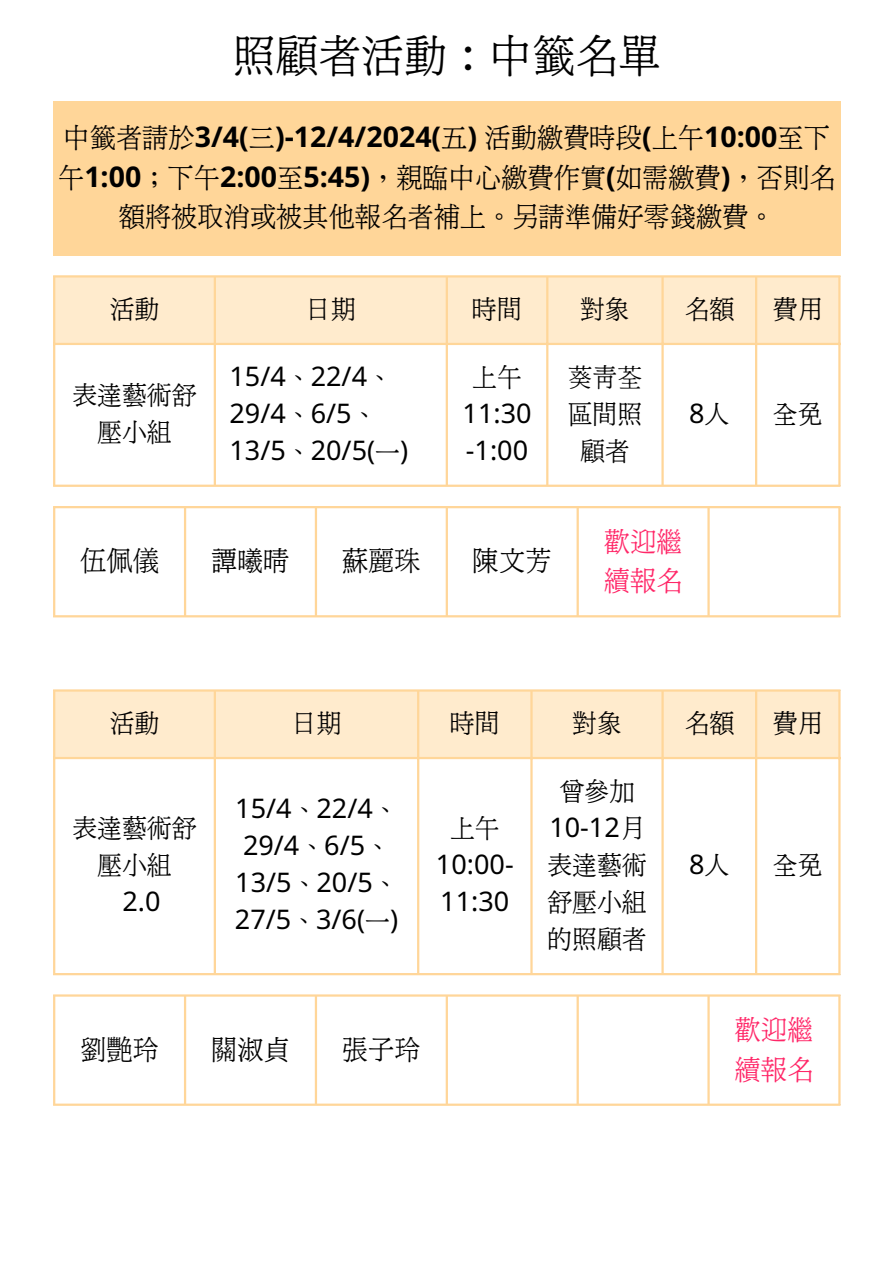
<style>
.page{position:relative;width:894px;height:1264px;background:#fff}
.page>*{position:absolute;margin:0;border:0;box-sizing:border-box;transform-origin:0 0}
.t1{font:46.5px "cw Te X Ming";color:#000}
.t2{font:28.5px/39.3px "cw Te X Ming";color:#000;text-align:center}
.t3{font:28.5px/39.3px "cw Te X Ming";color:#ff2768}
.t4{font:27px/37.2px "Noto Sans";color:#000;text-align:center}
.t5{font:27px/37.2px "cw Te X Ming";color:#000;text-align:center}
.s1{font-family:"Noto Sans";font-weight:700}
.s2{font-family:"cw Te X Ming"}
.s3{font-family:"Noto Sans"}
</style>
<div class="page">
<div style="left:53px;top:101px;width:787px;height:155px;background:#ffd699"></div>
<hr style="left:53px;top:508px;width:2px;height:107px;background:#ffd699">
<hr style="left:184px;top:508px;width:2px;height:107px;background:#ffd699">
<hr style="left:315px;top:508px;width:2px;height:107px;background:#ffd699">
<hr style="left:445px;top:508px;width:3px;height:107px;background:#ffd699">
<hr style="left:576px;top:508px;width:2px;height:107px;background:#ffd699">
<hr style="left:707px;top:508px;width:2px;height:107px;background:#ffd699">
<hr style="left:838px;top:508px;width:2px;height:107px;background:#ffd699">
<hr style="left:53px;top:506px;width:787px;height:2px;background:#ffd699">
<hr style="left:53px;top:615px;width:787px;height:2px;background:#ffd699">
<hr style="left:53px;top:996px;width:2px;height:107px;background:#ffd699">
<hr style="left:184px;top:996px;width:2px;height:107px;background:#ffd699">
<hr style="left:315px;top:996px;width:2px;height:107px;background:#ffd699">
<hr style="left:445px;top:996px;width:3px;height:107px;background:#ffd699">
<hr style="left:576px;top:996px;width:2px;height:107px;background:#ffd699">
<hr style="left:707px;top:996px;width:2px;height:107px;background:#ffd699">
<hr style="left:838px;top:996px;width:2px;height:107px;background:#ffd699">
<hr style="left:53px;top:994px;width:787px;height:2px;background:#ffd699">
<hr style="left:53px;top:1103px;width:787px;height:2px;background:#ffd699">
<div style="left:55px;top:277px;width:783px;height:66px;background:#ffebcd"></div>
<hr style="left:53px;top:277px;width:2px;height:207px;background:#ffd699">
<hr style="left:214px;top:277px;width:2px;height:207px;background:#ffd699">
<hr style="left:445px;top:277px;width:3px;height:207px;background:#ffd699">
<hr style="left:546px;top:277px;width:2px;height:207px;background:#ffd699">
<hr style="left:661px;top:277px;width:2px;height:207px;background:#ffd699">
<hr style="left:754px;top:277px;width:3px;height:207px;background:#ffd699">
<hr style="left:838px;top:277px;width:2px;height:207px;background:#ffd699">
<hr style="left:53px;top:275px;width:787px;height:2px;background:#ffd699">
<hr style="left:53px;top:343px;width:787px;height:2px;background:#ffd699">
<hr style="left:53px;top:484px;width:787px;height:3px;background:#ffd699">
<div style="left:55px;top:691px;width:783px;height:66px;background:#ffebcd"></div>
<hr style="left:53px;top:691px;width:2px;height:282px;background:#ffd699">
<hr style="left:214px;top:691px;width:2px;height:282px;background:#ffd699">
<hr style="left:417px;top:691px;width:2px;height:282px;background:#ffd699">
<hr style="left:530px;top:691px;width:2px;height:282px;background:#ffd699">
<hr style="left:661px;top:691px;width:2px;height:282px;background:#ffd699">
<hr style="left:754px;top:691px;width:3px;height:282px;background:#ffd699">
<hr style="left:838px;top:691px;width:2px;height:282px;background:#ffd699">
<hr style="left:53px;top:689px;width:787px;height:2px;background:#ffd699">
<hr style="left:53px;top:757px;width:787px;height:2px;background:#ffd699">
<hr style="left:53px;top:973px;width:787px;height:2px;background:#ffd699">
<h1 class="t1" style="left:233px;top:34px;width:429px">照顧者活動：中籤名單</h1>
<p class="t2" style="left:58px;top:119px;width:778px">中籤者請於<span class="s1">3/4(</span>三<span class="s1">)-12/4/2024(</span>五<span class="s1">)</span> 活動繳費時段<span class="s1">(</span>上午<span class="s1">10:00</span>至下午<span class="s1">1:00</span>；下午<span class="s1">2:00</span>至<span class="s1">5:45)</span>，親臨中心繳費作實<span class="s1">(</span>如需繳費<span class="s1">)</span>，否則名額將被取消或被其他報名者補上。另請準備好零錢繳費。</p>
<p class="t5" style="left:110px;top:291px;width:51px">活動</p>
<p class="t5" style="left:306px;top:291px;width:51px">日期</p>
<p class="t5" style="left:472px;top:291px;width:51px">時間</p>
<p class="t5" style="left:580px;top:291px;width:51px">對象</p>
<p class="t5" style="left:684px;top:291px;width:51px">名額</p>
<p class="t5" style="left:772px;top:291px;width:51px">費用</p>
<p class="t5" style="left:72px;top:376px;width:126px">表達藝術舒壓小組</p>
<p class="t4" style="left:229px;top:356px;width:180px;text-align:left">15/4<span class="s2">、</span>22/4<span class="s2">、<br></span>29/4<span class="s2">、</span>6/5<span class="s2">、<br></span>13/5<span class="s2">、</span>20/5(<span class="s2">一</span>)</p>
<p class="t4" style="left:462px;top:356px;width:70px"><span class="s2">上午<br></span>11:30 -1:00</p>
<p class="t5" style="left:567px;top:358px;width:76px">葵青荃區間照顧者</p>
<p class="t4" style="left:689px;top:393px;width:42px">8<span class="s2">人</span></p>
<p class="t5" style="left:772px;top:396px;width:51px">全免</p>
<p class="t2" style="left:80px;top:541px;width:80px">伍佩儀</p>
<p class="t2" style="left:211px;top:541px;width:80px">譚曦晴</p>
<p class="t2" style="left:342px;top:541px;width:80px">蘇麗珠</p>
<p class="t2" style="left:473px;top:541px;width:80px">陳文芳</p>
<p class="t3" style="left:603px;top:522px;width:80px">歡迎繼續報名</p>
<p class="t5" style="left:110px;top:705px;width:51px">活動</p>
<p class="t5" style="left:291px;top:705px;width:51px">日期</p>
<p class="t5" style="left:450px;top:705px;width:51px">時間</p>
<p class="t5" style="left:572px;top:705px;width:51px">對象</p>
<p class="t5" style="left:684px;top:705px;width:51px">名額</p>
<p class="t5" style="left:772px;top:705px;width:51px">費用</p>
<p class="t5" style="left:72px;top:809px;width:126px">表達藝術舒壓小組</p>
<p class="t4" style="left:122px;top:882px;width:40px">2.0</p>
<p class="t4" style="left:235px;top:788px;width:165px">15/4<span class="s2">、</span>22/4<span class="s2">、<br></span>29/4<span class="s2">、</span>6/5<span class="s2">、<br></span>13/5<span class="s2">、</span>20/5<span class="s2">、<br></span>27/5<span class="s2">、</span>3/6(<span class="s2">一</span>)</p>
<p class="t4" style="left:436px;top:807px;width:79px"><span class="s2">上午<br></span>10:00-<br>11:30</p>
<p class="t2" style="left:80px;top:1030px;width:80px">劉艷玲</p>
<p class="t2" style="left:211px;top:1030px;width:80px">關淑貞</p>
<p class="t2" style="left:342px;top:1030px;width:80px">張子玲</p>
<p class="t5" style="left:547px;top:772px;width:101px">曾參加<br><span class="s3">10-12</span>月表達藝術舒壓小組的照顧者</p>
<p class="t4" style="left:689px;top:844px;width:42px">8<span class="s2">人</span></p>
<p class="t5" style="left:772px;top:847px;width:51px">全免</p>
<p class="t3" style="left:734px;top:1010px;width:80px">歡迎繼續報名</p>
</div>
